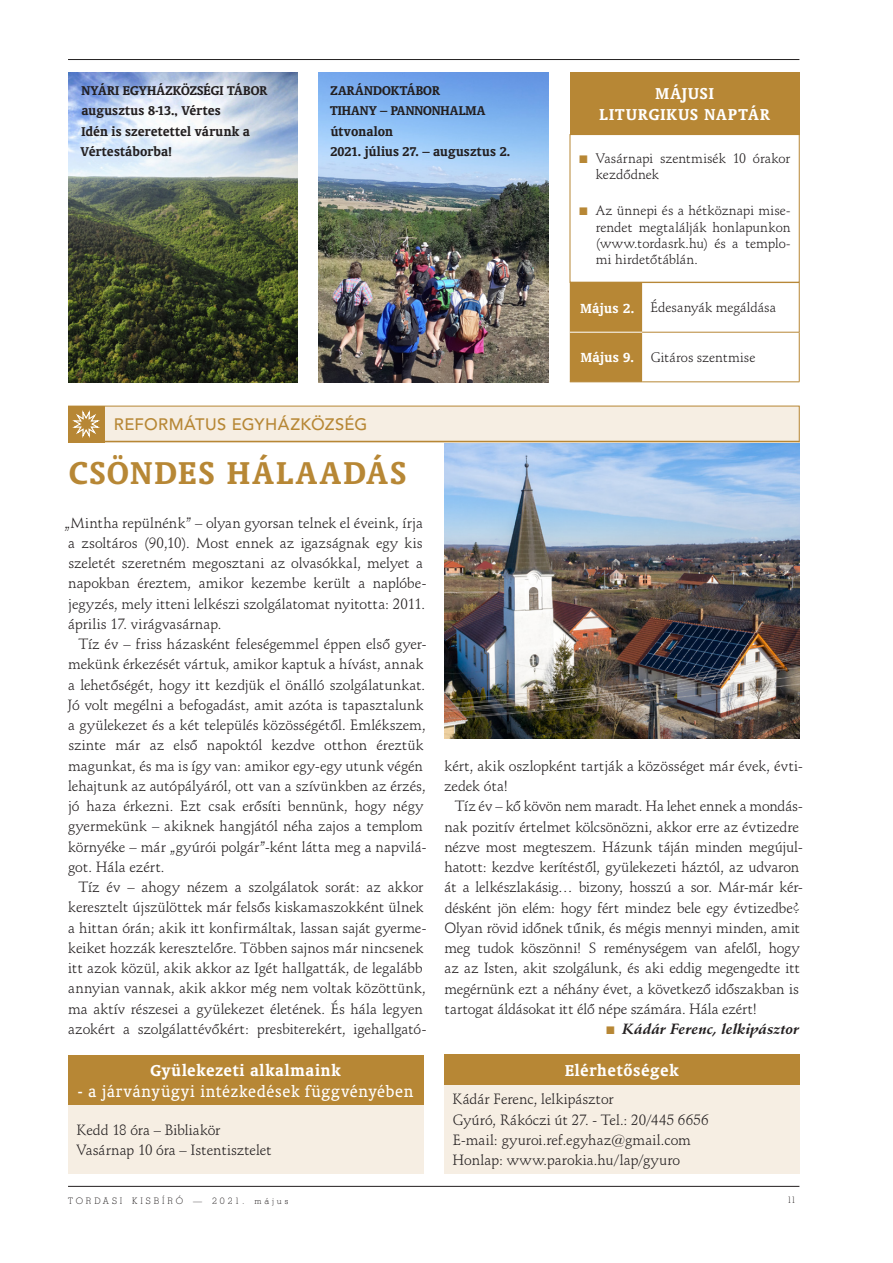
<style>
.page{position:relative;width:893px;height:1263px;background:#fff}
.page>*{position:absolute;margin:0;border:0;box-sizing:border-box;transform-origin:0 0}
.t1{font:700 36px "Oranda PFL";letter-spacing:.065em;color:#b78735}
.t2{font:18px "Oranda PFL";letter-spacing:.03em;color:#fff}
.t3{font:700 18px "Oranda PFL";letter-spacing:.045em;color:#fff}
.t4{font:700 18px/21px "Oranda PFL";letter-spacing:.07em;color:#fff;text-align:center}
.t5{font:16.5px "Avenir Md PFL";letter-spacing:.06em;color:#b78735}
.t6{font:14.55px/20.2px "Schneidler PFL";letter-spacing:-.005em;color:#231f20}
.t7{font:700 14.55px/20.2px "Oranda PFL";letter-spacing:.005em;color:#231f20}
.t8{font:italic 700 14.55px "Schneidler PFL";letter-spacing:.005em;color:#231f20}
.t9{font:13.5px/16.2px "Schneidler PFL";color:#231f20}
.t10{font:9px "Stymie Lt PFL";letter-spacing:.315em;color:#231f20}
.s1{font-family:"Oranda PFL";font-weight:700;font-size:15px;color:#fff}
</style>
<div class="page">
<hr style="left:68px;top:1186px;width:731px;height:1px;background:#231f20">
<hr style="left:68px;top:59px;width:731px;height:1px;background:#231f20">
<img style="left:319px;top:72px;width:230px;height:310px">
<img style="left:68px;top:72px;width:230px;height:310px">
<img style="left:444px;top:443px;width:355px;height:295px">
<svg style="left:68px;top:406px;width:732px;height:37px;background:#efe3d1"></svg>
<div style="left:444px;top:1085px;width:355px;height:89px;background:#f6eee3"></div>
<div style="left:68px;top:1055px;width:355px;height:50px;background:#b78735"></div>
<div style="left:444px;top:1055px;width:355px;height:30px;background:#b78735"></div>
<div style="left:68px;top:1105px;width:355px;height:69px;background:#f6eee3"></div>
<div style="left:570px;top:72px;width:229px;height:62px;background:#b78735"></div>
<div style="left:570px;top:134px;width:229px;height:148px;border:1px solid #b78735"></div>
<div style="left:570px;top:283px;width:72px;height:99px;background:#b78735"></div>
<hr style="left:642px;top:282px;width:157px;height:1px;background:#b78735">
<hr style="left:799px;top:283px;width:1px;height:49px;background:#b78735">
<hr style="left:799px;top:332px;width:1px;height:50px;background:#b78735">
<hr style="left:642px;top:382px;width:157px;height:1px;background:#b78735">
<hr style="left:642px;top:332px;width:157px;height:1px;background:#b78735">
<hr style="left:570px;top:282px;width:72px;height:1px;background:#b78735">
<hr style="left:570px;top:332px;width:72px;height:1px;background:#fff">
<hr style="left:570px;top:382px;width:72px;height:1px;background:#b78735">
<p class="t7" style="left:81px;top:80px;width:188px">NYÁRI EGYHÁZKÖZSÉGI TÁBOR augusztus 8-13., Vértes<br>Idén is szeretettel várunk a<br>Vértestáborba!</p>
<p class="t7" style="left:330px;top:80px;width:182px">ZARÁNDOKTÁBOR<br>TIHANY – PANNONHALMA útvonalon<br>2021. július 27. – augusztus 2.</p>
<p class="t4" style="left:599px;top:82px;width:172px">MÁJUSI<br>LITURGIKUS NAPTÁR</p>
<p class="t9" style="left:596px;top:150px;width:196px">Vasárnapi szentmisék 10 órakor kezdődnek</p>
<p class="t9" style="left:596px;top:203px;width:196px;text-align:justify">Az ünnepi és a hétköznapi mise&shy;rendet megtalálják honlapunkon (www.tordasrk.hu) és a templo&shy;mi hirdetőtáblán.</p>
<p class="t9" style="left:581px;top:300px;width:197px"><span class="s1">Május 2.</span> Édesanyák megáldása</p>
<p class="t9" style="left:581px;top:349px;width:176px"><span class="s1">Május 9.</span> Gitáros szentmise</p>
<p class="t5" style="left:114px;top:415px;width:254px">REFORMÁTUS EGYHÁZKÖZSÉG</p>
<h1 class="t1" style="left:69px;top:451px;width:338px">CSÖNDES HÁLAADÁS</h1>
<p class="t6" style="left:64px;top:512px;width:363px">„Mintha repülnénk” – olyan gyorsan telnek el éveink, írja a zsoltáros (90,10). Most ennek az igazságnak egy kis szeletét szeretném megosztani az olvasókkal, melyet a napokban éreztem, amikor kezembe került a naplóbe&shy;jegyzés, mely itteni lelkészi szolgálatomat nyitotta: 2011. április 17. virágvasárnap.</p>
<p class="t6" style="left:68px;top:634px;width:360px;text-indent:11px">Tíz év – friss házasként feleségemmel éppen első gyer&shy;mekünk érkezését vártuk, amikor kaptuk a hívást, annak a lehetőségét, hogy itt kezdjük el önálló szolgálatunkat.<br>Jó volt megélni a befogadást, amit azóta is tapasztalunk a gyülekezet és a két település közösségétől. Emlékszem, szinte már az első napoktól kezdve otthon éreztük magunkat, és ma is így van: amikor egy-egy utunk végén lehajtunk az autópályáról, ott van a szívünkben az érzés, jó haza érkezni. Ezt csak erősíti bennünk, hogy négy gyermekünk – akiknek hangjától néha zajos a templom környéke – már „gyúrói polgár”-ként látta meg a napvilá&shy;got. Hála ezért.</p>
<p class="t6" style="left:68px;top:877px;width:360px;text-align:center">Tíz év – ahogy nézem a szolgálatok sorát: az akkor keresztelt újszülöttek már felsős kiskamaszokként ülnek a hittan órán; akik itt konfirmáltak, lassan saját gyerme&shy;keiket hozzák keresztelőre. Többen sajnos már nincsenek itt azok közül, akik akkor az Igét hallgatták, de legalább annyian vannak, akik akkor még nem voltak közöttünk, ma aktív részesei a gyülekezet életének. És hála legyen azokért a szolgálattévőkért: presbiterekért, igehallgató-</p>
<p class="t3" style="left:150px;top:1059px;width:192px">Gyülekezeti alkalmaink</p>
<p class="t2" style="left:78px;top:1081px;width:337px">- a járványügyi intézkedések függvényében</p>
<p class="t6" style="left:77px;top:1120px;width:197px">Kedd 18 óra – Bibliakör<br>Vasárnap 10 óra – Istentisztelet</p>
<p class="t6" style="left:444px;top:756px;width:360px">kért, akik oszlopként tartják a közösséget már évek, évti&shy;zedek óta!</p>
<p class="t6" style="left:444px;top:796px;width:360px;text-indent:11px">Tíz év – kő kövön nem maradt. Ha lehet ennek a mondás&shy;nak pozitív értelmet kölcsönözni, akkor erre az évtizedre nézve most megteszem. Házunk táján minden megújul&shy;hatott: kezdve kerítéstől, gyülekezeti háztól, az udvaron át a lelkészlakásig… bizony, hosszú a sor. Már-már kér&shy;désként jön elém: hogy fért mindez bele egy évtizedbe?<br>Olyan rövid időnek tűnik, és mégis mennyi minden, amit meg tudok köszönni! S reménységem van afelől, hogy az az Isten, akit szolgálunk, és aki eddig megengedte itt megérnünk ezt a néhány évet, a következő időszakban is tartogat áldásokat itt élő népe számára. Hála ezért!</p>
<p class="t8" style="left:623px;top:1020px;width:178px">Kádár Ferenc, lelkipásztor</p>
<p class="t3" style="left:565px;top:1060px;width:115px">Elérhetőségek</p>
<p class="t6" style="left:453px;top:1089px;width:257px">Kádár Ferenc, lelkipásztor<br>Gyúró, Rákóczi út 27. - Tel.: 20/445 6656<br>E-mail: gyuroi.ref.egyhaz@gmail.com Honlap: www.parokia.hu/lap/gyuro</p>
<p class="t10" style="left:68px;top:1195px;width:222px">TORDASI KISBÍRÓ — 2021. május</p>
<p class="t10" style="left:787px;top:1195px;width:11px">11</p>
</div>
